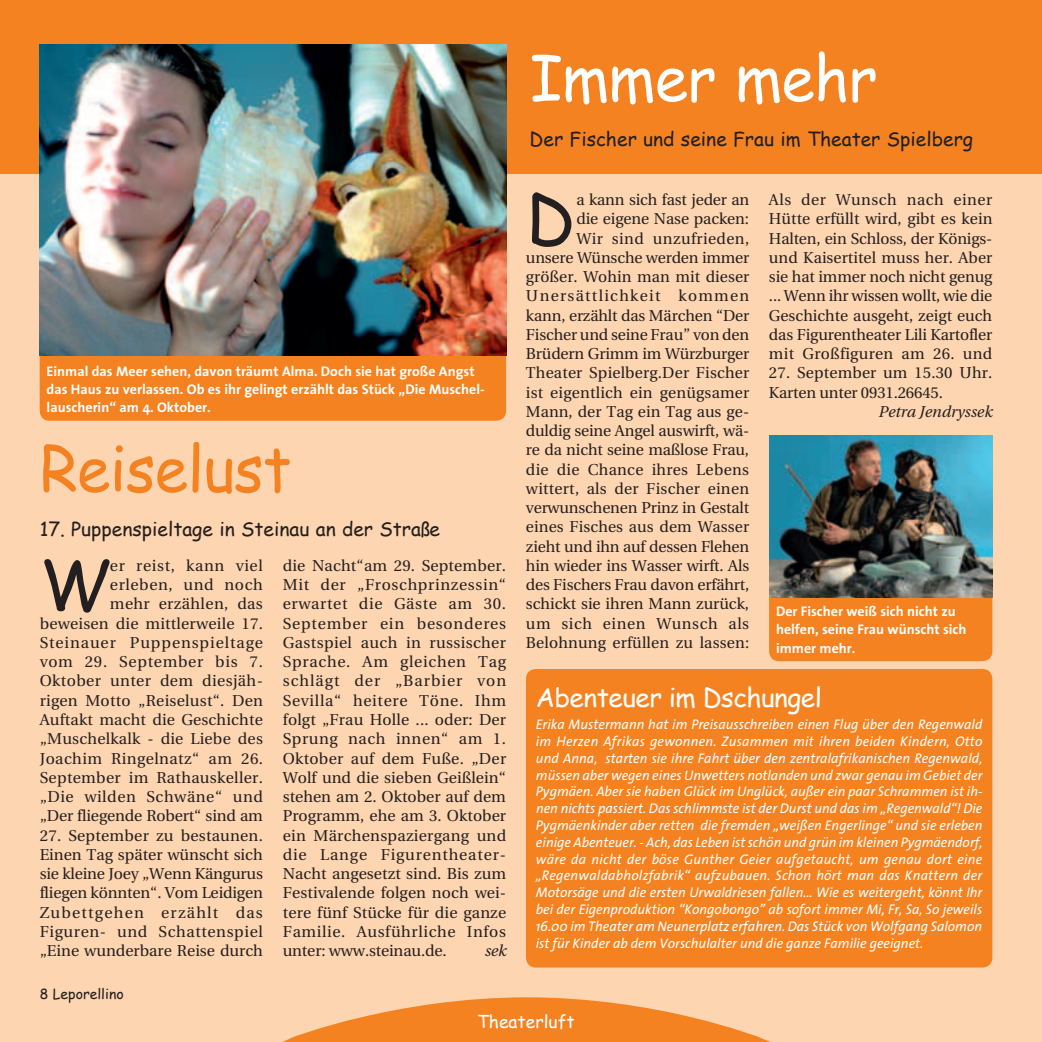
<style>
.page{position:relative;width:1042px;height:1042px;background:#fdd5b0}
.page>*{position:absolute;margin:0;border:0;box-sizing:border-box;transform-origin:0 0}
.t1{font:67.55px "Comic Sans MS";color:#231f20}
.t2{font:63px "Comic Sans MS";letter-spacing:-.01em;color:#fff;scale:.96 1}
.t3{font:63px "Comic Sans MS";letter-spacing:-.01em;color:#f58220;scale:.96 1}
.t4{font:26.25px "Comic Sans MS";letter-spacing:-.02em;color:#fff}
.t5{font:19.25px "Comic Sans MS";color:#231f20}
.t6{font:17.5px "Comic Sans MS";color:#fff}
.t7{font:15.75px/19.2px "Utopia";letter-spacing:.01em;color:#231f20;text-align:justify}
.t8{font:15.75px/19.2px "Utopia";letter-spacing:-.01em;color:#231f20}
.t9{font:italic 15.75px "Utopia";color:#231f20}
.t10{font:italic 14px/16.8px "The Sans";color:#fff;text-align:justify}
.t11{font:700 14px/18.4px "The Sans";color:#fff}
.t12{font:14px "Comic Sans MS";color:#231f20}
</style>
<div class="page">
<div style="left:0;top:0;width:1042px;height:174px;background:#f58220"></div>
<svg style="left:283px;top:997px;width:487px;height:45px"></svg>
<div style="left:40px;top:317px;width:466px;height:104px;background:#f58220;border-radius:10px"></div>
<div style="left:769px;top:541px;width:223px;height:120px;background:#f58220;border-radius:10px"></div>
<img style="left:40px;top:45px;width:466px;height:310px">
<div style="left:526px;top:669px;width:466px;height:298px;background:#f58220;border-radius:10px"></div>
<img style="left:769px;top:435px;width:223px;height:162px">
<p class="t11" style="left:47px;top:361px;width:440px">Einmal das Meer sehen, davon träumt Alma. Doch sie hat große Angst das Haus zu verlassen. Ob es ihr gelingt erzählt das Stück „Die Muschel&shy;lauscherin“ am 4. Oktober.</p>
<h2 class="t3" style="left:40px;top:422px;width:264px">Reiselust</h2>
<p class="t5" style="left:40px;top:515px;width:402px">17. Puppenspieltage in Steinau an der Straße</p>
<h1 class="t1" style="left:40px;top:535px;width:72px">W</h1>
<p class="t7" style="left:40px;top:556px;width:225px;text-align:right">er reist, kann viel<br>erleben, und noch<br>mehr erzählen, das beweisen die mittlerweile 17.<br>Steinauer Puppenspieltage vom 29. September bis 7.<br>Oktober unter dem diesjäh&shy;rigen Motto „Reiselust“. Den<br>Auftakt macht die Geschichte „Muschelkalk - die Liebe des<br>Joachim Ringelnatz“ am 26.<br>September im Rathauskeller. „Die wilden Schwäne“ und „Der fliegende Robert“ sind am</p>
<p class="t7" style="left:40px;top:826px;width:225px">27. September zu bestaunen.<br>Einen Tag später wünscht sich sie kleine Joey „Wenn Kängurus fliegen könnten“. Vom Leidigen Zubettgehen erzählt das Figuren- und Schattenspiel „Eine wunderbare Reise durch</p>
<p class="t12" style="left:40px;top:983px;width:86px">8 Leporellino</p>
<p class="t7" style="left:283px;top:556px;width:225px">die Nacht“am 29. September.<br>Mit der „Froschprinzessin“ erwartet die Gäste am 30.<br>September ein besonderes Gastspiel auch in russischer Sprache. Am gleichen Tag schlägt der „Barbier von Sevilla“ heitere Töne. Ihm folgt „Frau Holle ... oder: Der Sprung nach innen“ am 1.<br>Oktober auf dem Fuße. „Der Wolf und die sieben Geißlein“ stehen am 2. Oktober auf dem Programm, ehe am 3. Oktober ein Märchenspaziergang und die Lange Figurentheater-Nacht angesetzt sind. Bis zum Festivalende folgen noch wei&shy;tere fünf Stücke für die ganze Familie. Ausführliche Infos unter: www.steinau.de.</p>
<p class="t9" style="left:484px;top:942px;width:23px">sek</p>
<h2 class="t2" style="left:529px;top:31px;width:364px">Immer mehr</h2>
<p class="t5" style="left:529px;top:124px;width:445px">Der Fischer und seine Frau im Theater Spielberg</p>
<h1 class="t1" style="left:526px;top:169px;width:50px">D</h1>
<p class="t7" style="left:526px;top:190px;width:225px;text-align:right">a kann sich fast jeder an<br>die eigene Nase packen:<br>Wir sind unzufrieden, unsere Wünsche werden immer größer. Wohin man mit dieser<br>Unersättlichkeit kommen kann, erzählt das Märchen “Der<br>Fischer und seine Frau” von den<br>Brüdern Grimm im Würzburger<br>Theater Spielberg.Der Fischer ist eigentlich ein genügsamer<br>Mann, der Tag ein Tag aus ge&shy;duldig seine Angel auswirft, wä&shy;re da nicht seine maßlose Frau, die die Chance ihres Lebens wittert, als der Fischer einen verwunschenen Prinz in Gestalt eines Fisches aus dem Wasser zieht und ihn auf dessen Flehen hin wieder ins Wasser wirft. Als des Fischers Frau davon erfährt, schickt sie ihren Mann zurück, um sich einen Wunsch als<br>Belohnung erfüllen zu lassen:</p>
<p class="t7" style="left:769px;top:190px;width:225px">Als der Wunsch nach einer Hütte erfüllt wird, gibt es kein Halten, ein Schloss, der Königs&shy;und Kaisertitel muss her. Aber sie hat immer noch nicht genug ... Wenn ihr wissen wollt, wie die Geschichte ausgeht, zeigt euch das Figurentheater Lili Kartofler mit Großfiguren am 26. und</p>
<p class="t8" style="left:769px;top:364px;width:225px">27. September um 15.30 Uhr.<br>Karten unter 0931.26645.</p>
<p class="t9" style="left:878px;top:403px;width:116px">Petra Jendryssek</p>
<p class="t11" style="left:776px;top:602px;width:192px">Der Fischer weiß sich nicht zu helfen, seine Frau wünscht sich immer mehr.</p>
<h3 class="t4" style="left:536px;top:678px;width:287px">Abenteuer im Dschungel</h3>
<p class="t10" style="left:536px;top:715px;width:448px">Erika Mustermann hat im Preisausschreiben einen Flug über den Regenwald im Herzen Afrikas gewonnen. Zusammen mit ihren beiden Kindern, Otto und Anna, starten sie ihre Fahrt über den zentralafrikanischen Regenwald, müssen aber wegen eines Unwetters notlanden und zwar genau im Gebiet der Pygmäen. Aber sie haben Glück im Unglück, außer ein paar Schrammen ist ih&shy;nen nichts passiert. Das schlimmste ist der Durst und das im „Regenwald“! Die Pygmäenkinder aber retten die fremden „weißen Engerlinge“ und sie erleben einige Abenteuer. - Ach, das Leben ist schön und grün im kleinen Pygmäendorf, wäre da nicht der böse Gunther Geier aufgetaucht, um genau dort eine „Regenwaldabholzfabrik“ aufzubauen. Schon hört man das Knattern der Motorsäge und die ersten Urwaldriesen fallen… Wie es weitergeht, könnt Ihr bei der Eigenproduktion “Kongobongo” ab sofort immer Mi, Fr, Sa, So jeweils 16.00 im Theater am Neunerplatz erfahren. Das Stück von Wolfgang Salomon ist für Kinder ab dem Vorschulalter und die ganze Familie geeignet.</p>
<p class="t6" style="left:477px;top:1008px;width:99px">Theaterluft</p>
</div>
